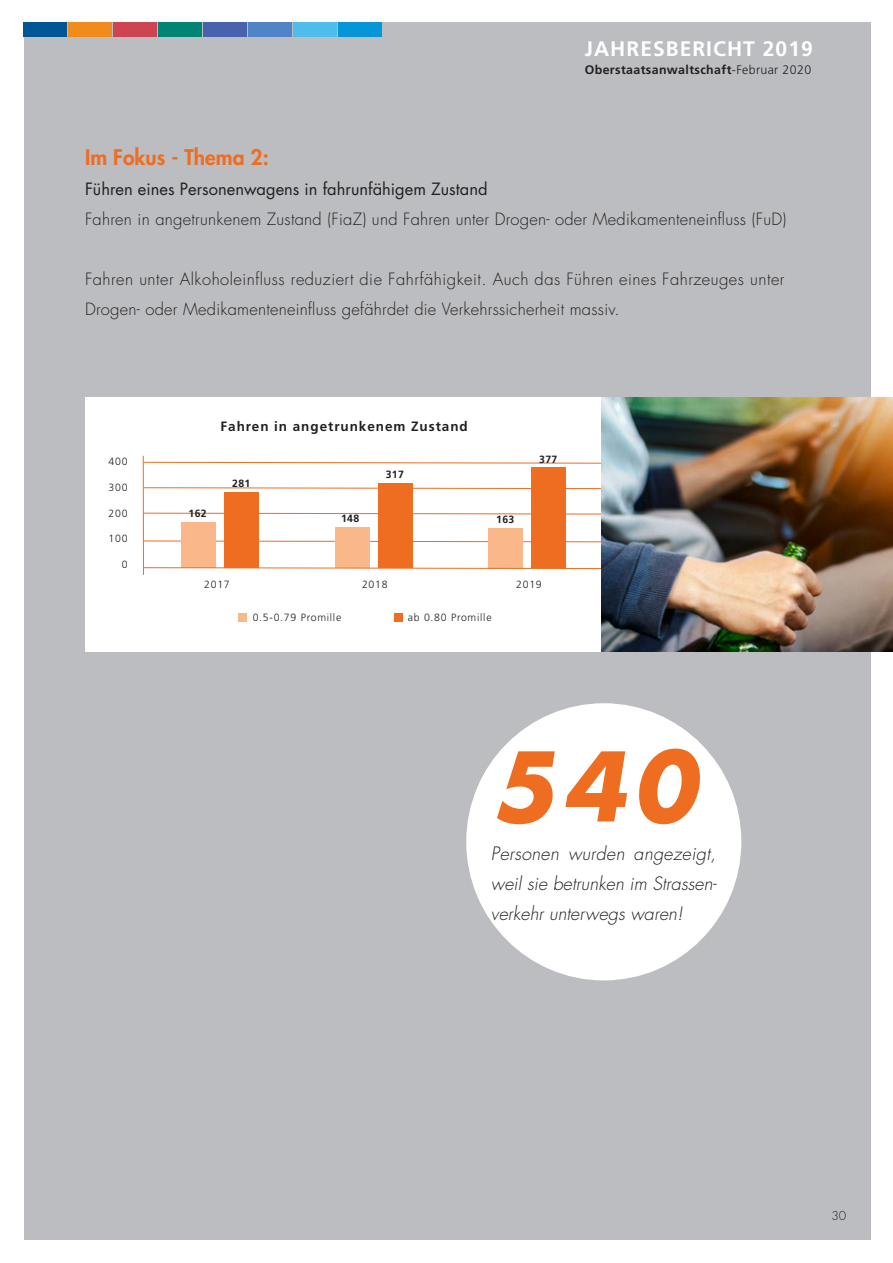
<style>
.page{position:relative;width:893px;height:1263px;background:#fff}
.page>*{position:absolute;margin:0;border:0;box-sizing:border-box;transform-origin:0 0}
.t1{font:italic 700 93px "Futura";color:#ef6d20}
.t2{font:700 21px "Frutiger";letter-spacing:.05em;color:#fff}
.t3{font:800 21px "Futura";color:#ef6d20}
.t4{font:italic 300 18px/30px "Futura";color:#231f20;text-align:justify}
.t5{font:300 16.5px/30px "Futura";letter-spacing:.015em;color:#231f20}
.t6{font:16.5px "Futura";color:#231f20}
.t7{font:700 13.5px "Frutiger";letter-spacing:.07em;color:#231f20}
.t8{font:700 12.3px "Frutiger";letter-spacing:.03em;color:#231f20}
.t9{font:300 12px "Futura";color:#231f20}
.t10{font:300 10.5px "Frutiger";letter-spacing:.07em;color:#231f20}
.t11{font:700 10.5px "Frutiger";letter-spacing:.03em;color:#231f20}
.s1{font-weight:300}
</style>
<div class="page">
<div style="left:24px;top:22px;width:847px;height:1218px;background:#bcbdc0"></div>
<div style="left:85px;top:398px;width:600px;height:254px;background:#fff"></div>
<div style="left:466px;top:703px;width:275px;height:277px;background:#fff;border-radius:50%"></div>
<div style="left:158px;top:22px;width:43px;height:15px;background:#008575"></div>
<div style="left:113px;top:22px;width:43px;height:15px;background:#cd4552"></div>
<div style="left:68px;top:22px;width:43px;height:15px;background:#f28b1d"></div>
<div style="left:23px;top:22px;width:44px;height:15px;background:#005594"></div>
<div style="left:203px;top:22px;width:43px;height:15px;background:#4863ae"></div>
<div style="left:248px;top:22px;width:43px;height:15px;background:#5084c4"></div>
<div style="left:293px;top:22px;width:43px;height:15px;background:#4fbdec"></div>
<div style="left:338px;top:22px;width:43px;height:15px;background:#0696d7"></div>
<svg style="left:144px;top:462px;width:457px;height:2px"></svg>
<hr style="left:143px;top:456px;width:1px;height:119px;background:#ef6d20">
<svg style="left:143px;top:487px;width:458px;height:2px"></svg>
<svg style="left:143px;top:513px;width:458px;height:1px"></svg>
<svg style="left:143px;top:541px;width:458px;height:1px"></svg>
<div style="left:224px;top:493px;width:34px;height:75px;background:#ef6d20"></div>
<div style="left:239px;top:613px;width:8px;height:8px;background:#f9b78a"></div>
<div style="left:394px;top:614px;width:9px;height:8px;background:#ef6d20"></div>
<div style="left:335px;top:527px;width:34px;height:41px;background:#f9b78a"></div>
<div style="left:379px;top:484px;width:34px;height:84px;background:#ef6d20"></div>
<div style="left:489px;top:528px;width:34px;height:40px;background:#f9b78a"></div>
<div style="left:531px;top:467px;width:34px;height:101px;background:#ef6d20"></div>
<div style="left:182px;top:523px;width:34px;height:45px;background:#f9b78a"></div>
<svg style="left:144px;top:567px;width:457px;height:2px"></svg>
<img style="left:601px;top:398px;width:291px;height:254px">
<p class="t2" style="left:585px;top:36px;width:229px">JAHRESBERICHT 2019</p>
<p class="t8" style="left:585px;top:63px;width:228px">Oberstaatsanwaltschaft<span class="s1">-Februar 2020</span></p>
<p class="t3" style="left:85px;top:143px;width:185px">Im Fokus - Thema 2:</p>
<p class="t6" style="left:85px;top:177px;width:404px">Führen eines Personenwagens in fahrunfähigem Zustand</p>
<p class="t5" style="left:85px;top:204px;width:703px">Fahren in angetrunkenem Zustand (FiaZ) und Fahren unter Drogen- oder Medikamenteneinfluss (FuD)</p>
<p class="t5" style="left:85px;top:264px;width:701px">Fahren unter Alkoholeinfluss reduziert die Fahrfähigkeit. Auch das Führen eines Fahrzeuges unter<br>Drogen- oder Medikamenteneinfluss gefährdet die Verkehrssicherheit massiv.</p>
<p class="t10" style="left:109px;top:456px;width:20px">400</p>
<p class="t10" style="left:109px;top:481px;width:20px">300</p>
<p class="t10" style="left:109px;top:507px;width:20px">200</p>
<p class="t10" style="left:109px;top:532px;width:20px">100</p>
<p class="t10" style="left:122px;top:558px;width:7px">0</p>
<p class="t11" style="left:189px;top:507px;width:20px">162</p>
<p class="t7" style="left:221px;top:419px;width:249px">Fahren in angetrunkenem Zustand</p>
<p class="t11" style="left:232px;top:477px;width:20px">281</p>
<p class="t11" style="left:341px;top:512px;width:20px">148</p>
<p class="t11" style="left:386px;top:468px;width:20px">317</p>
<p class="t11" style="left:496px;top:513px;width:20px">163</p>
<p class="t11" style="left:539px;top:453px;width:20px">377</p>
<p class="t10" style="left:204px;top:579px;width:27px">2017</p>
<p class="t10" style="left:362px;top:579px;width:27px">2018</p>
<p class="t10" style="left:516px;top:579px;width:27px">2019</p>
<p class="t10" style="left:253px;top:611px;width:90px">0.5-0.79 Promille</p>
<p class="t10" style="left:408px;top:611px;width:85px">ab 0.80 Promille</p>
<h1 class="t1" style="left:491px;top:722px;width:206px">540</h1>
<p class="t4" style="left:491px;top:839px;width:227px">Personen wurden angezeigt, weil sie betrunken im Strassen&shy;verkehr unterwegs waren!</p>
<p class="t9" style="left:831px;top:1208px;width:17px">30</p>
</div>
